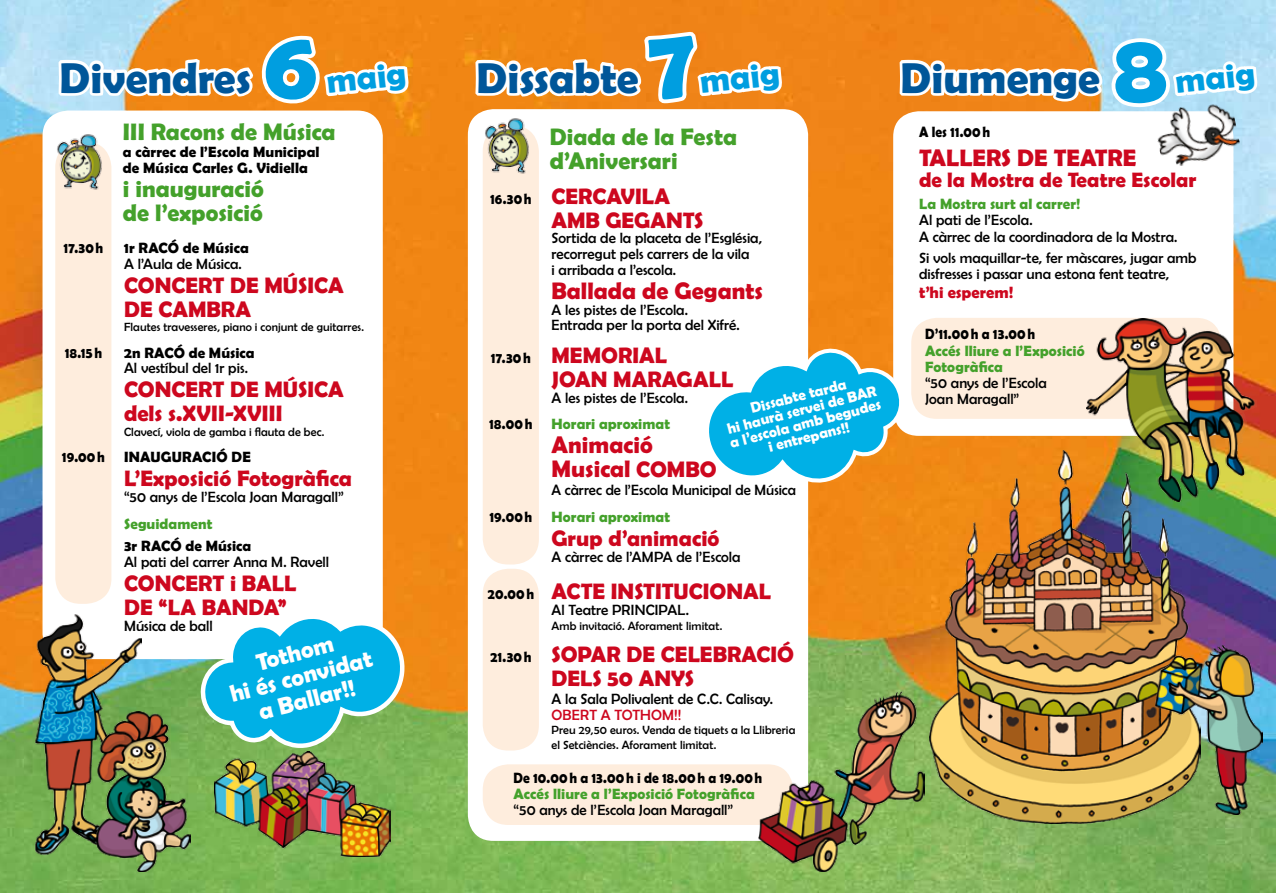
<style>
.page{position:relative;width:1276px;height:893px;background:#fff}
.page>*{position:absolute;margin:0;border:0;box-sizing:border-box;transform-origin:0 0}
.t1{font:600 43.5px "Berlinsans";color:#005699}
.t2{font:600 34.65px "Berlinsans";color:#009ee0}
.t3{font:600 24px/24px "Berlinsans";color:#44a12b}
.t4{font:600 24px/24px "Berlinsans";color:#cd071e}
.t5{font:600 24px/24.2px "Berlinsans";color:#fff;text-align:center}
.t6{font:600 22.5px/24px "Berlinsans";color:#cd071e}
.t7{font:600 21px "Berlinsans";color:#cd071e}
.t8{font:600 16.5px "Berlinsans";color:#cd071e}
.t9{font:600 15.15px/14.1px "Berlinsans";color:#fff;text-align:center}
.t10{font:15px/15.8px "Berlinsans";letter-spacing:.005em;color:#000}
.t11{font:600 15px/16.5px "Berlinsans";letter-spacing:.005em;color:#44a12b}
.t12{font:600 15px/16.5px "Berlinsans";letter-spacing:.005em;color:#000}
.t13{font:600 15px "Berlinsans";letter-spacing:.005em;color:#000;scale:.9 1}
.t14{font:15px "Berlinsans";letter-spacing:.01em;color:#cd071e}
.t15{font:12px/14.4px "Berlinsans";letter-spacing:.01em;color:#000}
.s1{font-size:15px;color:#000}
.s2{font-size:22.5px}
</style>
<div class="page">
<img style="left:0;top:0;width:1275px;height:893px">
<div style="left:468px;top:109px;width:340px;height:732px;background:#fff;border-radius:26px"></div>
<div style="left:43px;top:111px;width:340px;height:548px;background:#fff;border-radius:26px"></div>
<div style="left:55px;top:142px;width:56px;height:462px;background:#feeddd;border-radius:26px"></div>
<div style="left:483px;top:126px;width:56px;height:438px;background:#feeddd;border-radius:26px"></div>
<div style="left:483px;top:569px;width:56px;height:181px;background:#feeddd;border-radius:26px"></div>
<div style="left:483px;top:764px;width:310px;height:61px;background:#feeddd;border-radius:26px"></div>
<img style="left:929px;top:491px;width:271px;height:333px">
<svg style="left:196px;top:610px;width:211px;height:143px"></svg>
<img style="left:34px;top:611px;width:107px;height:247px">
<img style="left:96px;top:711px;width:95px;height:160px">
<img style="left:214px;top:751px;width:176px;height:106px">
<img style="left:1155px;top:646px;width:107px;height:169px">
<img style="left:758px;top:691px;width:166px;height:181px">
<img style="left:1086px;top:491px;width:170px;height:11px">
<svg style="left:55px;top:0;width:359px;height:303px"></svg>
<svg style="left:472px;top:0;width:790px;height:491px"></svg>
<h1 class="t1" style="left:60px;top:53px;width:193px">Divendres</h1>
<h2 class="t2" style="left:324px;top:62px;width:81px;rotate:-6deg">maig</h2>
<h1 class="t1" style="left:476px;top:53px;width:164px">Dissabte</h1>
<h2 class="t2" style="left:698px;top:62px;width:81px;rotate:-6deg">maig</h2>
<h1 class="t1" style="left:900px;top:53px;width:201px">Diumenge</h1>
<h2 class="t2" style="left:1173px;top:62px;width:81px;rotate:-6deg">maig</h2>
<h3 class="t3" style="left:123px;top:120px;width:214px">III Racons de Música</h3>
<p class="t12" style="left:123px;top:143px;width:198px">a càrrec de l’Escola Municipal de Música Carles G. Vidiella</p>
<h3 class="t3" style="left:123px;top:177px;width:142px">i inauguració de l’exposició</h3>
<p class="t13" style="left:919px;top:124px;width:80px">A les 11.00h</p>
<h3 class="t4" style="left:919px;top:145px;width:219px">TALLERS DE TEATRE</h3>
<h3 class="t7" style="left:919px;top:167px;width:279px">de la Mostra de Teatre Escolar</h3>
<p class="t11" style="left:919px;top:195px;width:163px">La Mostra surt al carrer!</p>
<p class="t10" style="left:919px;top:212px;width:260px;line-height:16.5px">Al pati de l’Escola.<br>A càrrec de la coordinadora de la Mostra.</p>
<p class="t10" style="left:919px;top:249px;width:279px;line-height:16.5px">Si vols maquillar-te, fer màscares, jugar amb disfresses i passar una estona fent teatre,</p>
<p class="t8" style="left:919px;top:283px;width:96px">t’hi esperem!</p>
<h3 class="t3" style="left:550px;top:125px;width:189px">Diada de la Festa d’Aniversari</h3>
<h3 class="t6" style="left:551px;top:184px;width:153px;text-indent:-61px"><span class="s1">16.30h</span> CERCAVILA<br>AMB GEGANTS</h3>
<p class="t10" style="left:551px;top:230px;width:212px">Sortida de la placeta de l’Església, recorregut pels carrers de la vila<br>i arribada a l’escola.</p>
<h3 class="t4" style="left:551px;top:278px;width:213px">Ballada de Gegants</h3>
<p class="t10" style="left:551px;top:302px;width:190px">A les pistes de l’Escola.<br>Entrada per la porta del Xifré.</p>
<h3 class="t6" style="left:551px;top:343px;width:183px;text-indent:-60px"><span class="s1">17.30h</span> MEMORIAL<br>JOAN MARAGALL</h3>
<p class="t10" style="left:551px;top:390px;width:138px">A les pistes de l’Escola.</p>
<p class="t13" style="left:489px;top:415px;width:49px">18.00h</p>
<p class="t11" style="left:551px;top:415px;width:120px">Horari aproximat</p>
<h3 class="t4" style="left:551px;top:433px;width:167px">Animació<br>Musical <span class="s2">COMBO</span></h3>
<p class="t10" style="left:551px;top:482px;width:246px">A càrrec de l’Escola Municipal de Música</p>
<p class="t13" style="left:490px;top:508px;width:49px">19.00h</p>
<p class="t11" style="left:551px;top:508px;width:120px">Horari aproximat</p>
<h3 class="t6" style="left:551px;top:526px;width:169px">Grup d’animació</h3>
<p class="t10" style="left:551px;top:549px;width:190px">A càrrec de l’AMPA de l’Escola</p>
<h3 class="t6" style="left:488px;top:579px;width:285px"><span class="s1">20.00h</span> ACTE INSTITUCIONAL</h3>
<p class="t10" style="left:551px;top:602px;width:139px">Al Teatre PRINCIPAL.</p>
<p class="t15" style="left:551px;top:618px;width:172px">Amb invitació. Aforament limitat.</p>
<h3 class="t6" style="left:551px;top:642px;width:244px;text-indent:-61px"><span class="s1">21.30h</span> SOPAR DE CELEBRACIÓ<br>DELS 50 ANYS</h3>
<p class="t10" style="left:551px;top:691px;width:223px">A la Sala Polivalent de C.C. Calisay.</p>
<p class="t14" style="left:551px;top:706px;width:131px">OBERT A TOTHOM!!</p>
<p class="t15" style="left:551px;top:723px;width:245px">Preu 29,50 euros. Venda de tiquets a la Llibreria el Setciències. Aforament limitat.</p>
<p class="t13" style="left:64px;top:239px;width:45px">17.30h</p>
<p class="t12" style="left:124px;top:239px;width:126px">1r RACÓ de Música</p>
<p class="t10" style="left:124px;top:256px;width:119px">A l’Aula de Música.</p>
<h3 class="t6" style="left:124px;top:273px;width:221px">CONCERT DE MÚSICA<br>DE CAMBRA</h3>
<p class="t15" style="left:124px;top:320px;width:241px">Flautes travesseres, piano i conjunt de guitarres.</p>
<p class="t13" style="left:65px;top:344px;width:43px">18.15h</p>
<p class="t12" style="left:124px;top:344px;width:132px">2n RACÓ de Música</p>
<p class="t10" style="left:124px;top:360px;width:125px">Al vestíbul del 1r pis.</p>
<h3 class="t6" style="left:124px;top:377px;width:221px">CONCERT DE MÚSICA dels s.XVII-XVIII</h3>
<p class="t15" style="left:124px;top:425px;width:202px">Clavecí, viola de gamba i flauta de bec.</p>
<p class="t13" style="left:62px;top:449px;width:49px">19.00h</p>
<p class="t12" style="left:124px;top:449px;width:128px">INAUGURACIÓ DE</p>
<h3 class="t6" style="left:124px;top:466px;width:230px">L’Exposició Fotogràfica</h3>
<p class="t10" style="left:124px;top:489px;width:221px">“50 anys de l’Escola Joan Maragall”</p>
<p class="t11" style="left:124px;top:515px;width:90px">Seguidament</p>
<p class="t12" style="left:124px;top:537px;width:129px">3r RACÓ de Música</p>
<p class="t10" style="left:124px;top:554px;width:207px">Al pati del carrer Anna M. Ravell</p>
<h3 class="t6" style="left:124px;top:571px;width:174px">CONCERT i BALL<br>DE “LA BANDA”</h3>
<p class="t10" style="left:124px;top:618px;width:90px">Música de ball</p>
<p class="t13" style="left:925px;top:326px;width:124px">D’11.00h a 13.00h</p>
<p class="t11" style="left:925px;top:342px;width:161px">Accés lliure a l’Exposició<br>Fotogràfica</p>
<p class="t10" style="left:925px;top:375px;width:123px">“50 anys de l’Escola<br>Joan Maragall”</p>
<p class="t9" style="left:721px;top:409px;width:157px;rotate:-15deg">Dissabte tarda<br>hi haurà servei de BAR a l’escola amb begudes i entrepans!!</p>
<h3 class="t5" style="left:221px;top:660px;width:148px;rotate:-15deg">Tothom<br>hi és convidat a Ballar!!</h3>
<p class="t13" style="left:513px;top:769px;width:278px">De 10.00h a 13.00h i de 18.00h a 19.00h</p>
<p class="t11" style="left:513px;top:785px;width:243px">Accés lliure a l’Exposició Fotogràfica</p>
<p class="t10" style="left:513px;top:802px;width:221px">“50 anys de l’Escola Joan Maragall”</p>
</div>
